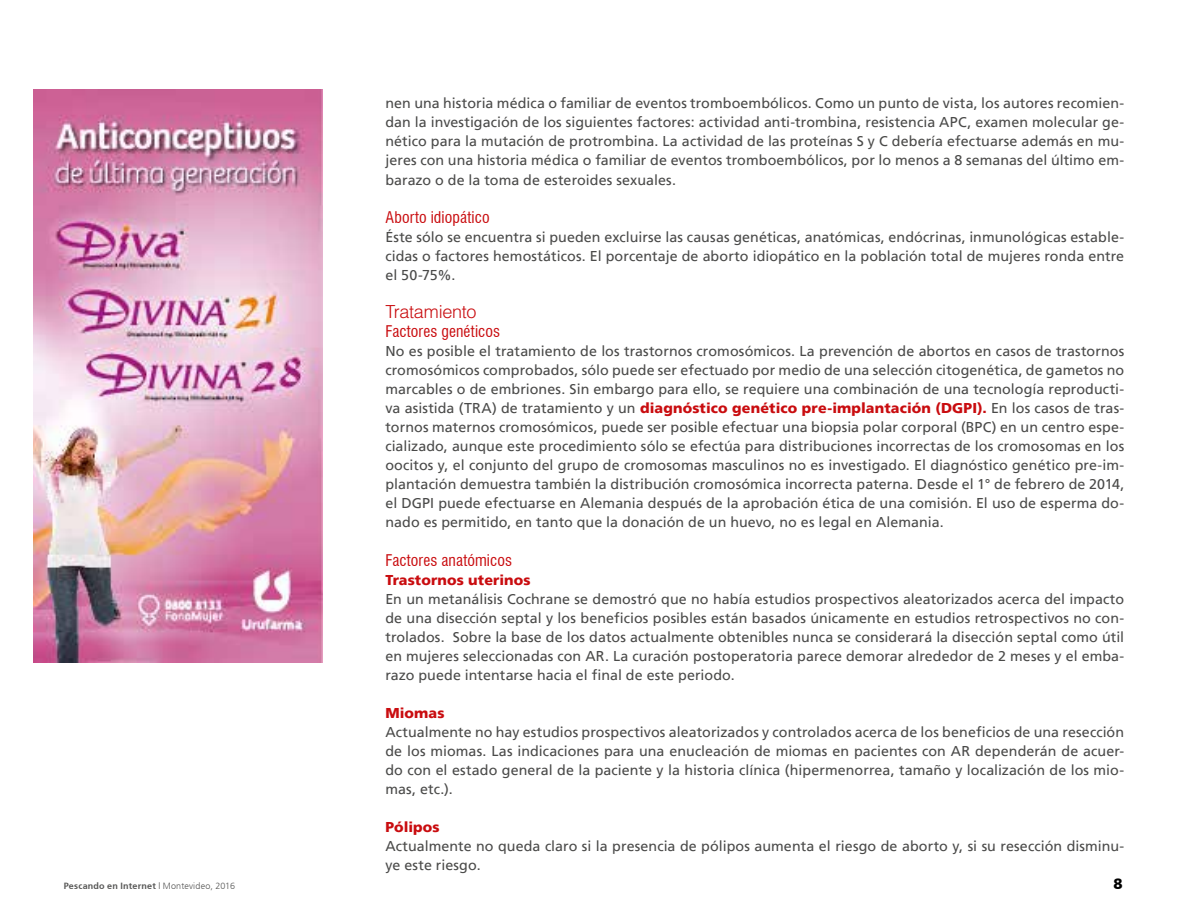
<style>
.page{position:relative;width:1188px;height:918px;background:#fff}
.page>*{position:absolute;margin:0;border:0;box-sizing:border-box;transform-origin:0 0}
.t1{font:300 18px "Helvetica LT Std";letter-spacing:-.015em;color:#c90c0f}
.t2{font:condensed 15.75px "Swiss 721 BT";letter-spacing:.01em;color:#c90c0f}
.t3{font:900 15px "Frutigerlarghe";color:#000}
.t4{font:14.25px/19px "Frutiger LT";letter-spacing:.005em;color:#4a4a49;text-align:justify}
.t5{font:900 14.25px "Frutiger LT";letter-spacing:.01em;color:#c90c0f}
.t6{font:700 9px "Frutigerlarghe";letter-spacing:.025em;color:#575756}
.s1{font-weight:900;color:#c90c0f}
.s2{font-weight:300}
</style>
<div class="page">
<img style="left:34px;top:89px;width:289px;height:574px">
<p class="t4" style="left:385px;top:94px;width:740px">nen una historia médica o familiar de eventos tromboembólicos. Como un punto de vista, los autores recomien&shy;dan la investigación de los siguientes factores: actividad anti-trombina, resistencia APC, examen molecular ge&shy;nético para la mutación de protrombina. La actividad de las proteínas S y C debería efectuarse además en mu&shy;jeres con una historia médica o familiar de eventos tromboembólicos, por lo menos a 8 semanas del último em&shy;barazo o de la toma de esteroides sexuales.</p>
<p class="t2" style="left:385px;top:207px;width:106px">Aborto idiopático</p>
<p class="t4" style="left:385px;top:227px;width:740px">Éste sólo se encuentra si pueden excluirse las causas genéticas, anatómicas, endócrinas, inmunológicas estable&shy;cidas o factores hemostáticos. El porcentaje de aborto idiopático en la población total de mujeres ronda entre el 50-75%.</p>
<p class="t1" style="left:385px;top:300px;width:93px">Tratamiento</p>
<p class="t2" style="left:385px;top:322px;width:116px">Factores genéticos</p>
<p class="t4" style="left:385px;top:342px;width:740px">No es posible el tratamiento de los trastornos cromosómicos. La prevención de abortos en casos de trastornos cromosómicos comprobados, sólo puede ser efectuado por medio de una selección citogenética, de gametos no marcables o de embriones. Sin embargo para ello, se requiere una combinación de una tecnología reproducti&shy;va asistida (TRA) de tratamiento y un <span class="s1">diagnóstico genético pre-implantación (DGPI).</span> En los casos de tras&shy;tornos maternos cromosómicos, puede ser posible efectuar una biopsia polar corporal (BPC) en un centro espe&shy;cializado, aunque este procedimiento sólo se efectúa para distribuciones incorrectas de los cromosomas en los oocitos y, el conjunto del grupo de cromosomas masculinos no es investigado. El diagnóstico genético pre-im&shy;plantación demuestra también la distribución cromosómica incorrecta paterna. Desde el 1° de febrero de 2014, el DGPI puede efectuarse en Alemania después de la aprobación ética de una comisión. El uso de esperma do&shy;nado es permitido, en tanto que la donación de un huevo, no es legal en Alemania.</p>
<p class="t2" style="left:385px;top:550px;width:128px">Factores anatómicos</p>
<p class="t5" style="left:385px;top:571px;width:147px">Trastornos uterinos</p>
<p class="t4" style="left:385px;top:589px;width:740px">En un metanálisis Cochrane se demostró que no había estudios prospectivos aleatorizados acerca del impacto de una disección septal y los beneficios posibles están basados únicamente en estudios retrospectivos no con&shy;trolados. Sobre la base de los datos actualmente obtenibles nunca se considerará la disección septal como útil en mujeres seleccionadas con AR. La curación postoperatoria parece demorar alrededor de 2 meses y el emba&shy;razo puede intentarse hacia el final de este periodo.</p>
<p class="t5" style="left:385px;top:704px;width:61px">Miomas</p>
<p class="t4" style="left:385px;top:723px;width:740px">Actualmente no hay estudios prospectivos aleatorizados y controlados acerca de los beneficios de una resección de los miomas. Las indicaciones para una enucleación de miomas en pacientes con AR dependerán de acuer&shy;do con el estado general de la paciente y la historia clínica (hipermenorrea, tamaño y localización de los mio&shy;mas, etc.).</p>
<p class="t5" style="left:385px;top:819px;width:56px">Pólipos</p>
<p class="t4" style="left:385px;top:837px;width:740px">Actualmente no queda claro si la presencia de pólipos aumenta el riesgo de aborto y, si su resección disminu&shy;ye este riesgo.</p>
<p class="t6" style="left:64px;top:881px;width:173px">Pescando en Internet <span class="s2">| Montevideo, 2016</span></p>
<p class="t3" style="left:1113px;top:875px;width:11px">8</p>
</div>
